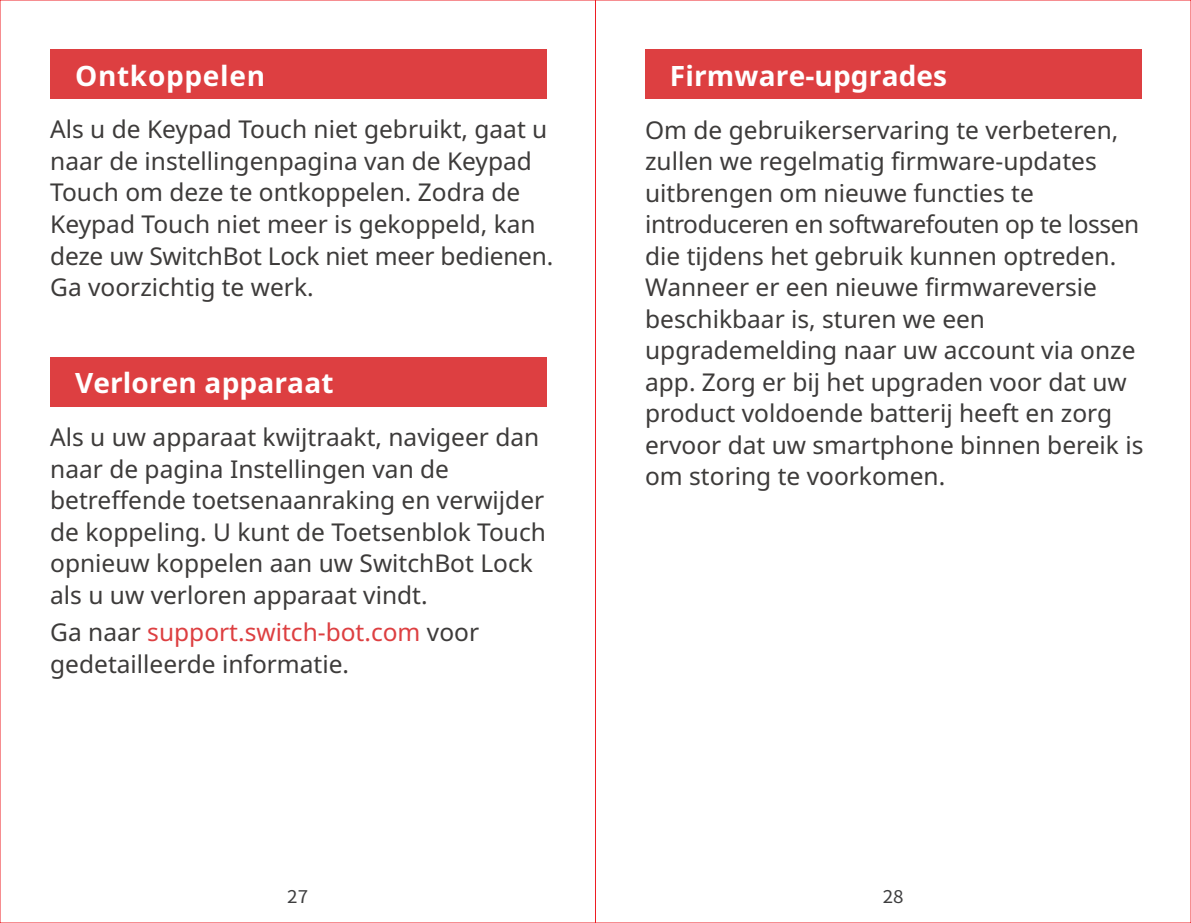
<style>
.page{position:relative;width:1191px;height:923px;background:#fff}
.page>*{position:absolute;margin:0;border:0;box-sizing:border-box;transform-origin:0 0}
.t1{font:700 28px "Noto Sans";letter-spacing:.005em;color:#fff}
.t2{font:700 28px "Noto Sans";letter-spacing:.025em;color:#fff}
.t3{font:24.5px/31.5px "Noto Sans";color:#3d3b3a}
.t4{font:17.5px "Noto Sans JP";color:#3e3e3f;scale:1.07 1}
.s1{color:#dd3f41}
</style>
<div class="page">
<div style="left:50px;top:50px;width:496px;height:49px;background:#dd3f41"></div>
<div style="left:50px;top:357px;width:496px;height:49px;background:#dd3f41"></div>
<div style="left:645px;top:50px;width:496px;height:49px;background:#dd3f41"></div>
<p class="t2" style="left:75px;top:56px;width:192px">Ontkoppelen</p>
<p class="t3" style="left:50px;top:114px;width:504px">Als u de Keypad Touch niet gebruikt, gaat u naar de instellingenpagina van de Keypad Touch om deze te ontkoppelen. Zodra de Keypad Touch niet meer is gekoppeld, kan deze uw SwitchBot Lock niet meer bedienen.<br>Ga voorzichtig te werk.</p>
<p class="t1" style="left:75px;top:363px;width:260px">Verloren apparaat</p>
<p class="t3" style="left:50px;top:422px;width:497px">Als u uw apparaat kwijtraakt, navigeer dan naar de pagina Instellingen van de betreffende toetsenaanraking en verwijder de koppeling. U kunt de Toetsenblok Touch opnieuw koppelen aan uw SwitchBot Lock als u uw verloren apparaat vindt.</p>
<p class="t3" style="left:50px;top:617px;width:430px">Ga naar <span class="s1">support.switch-bot.com</span> voor gedetailleerde informatie.</p>
<p class="t4" style="left:287px;top:887px;width:21px">27</p>
<p class="t1" style="left:670px;top:56px;width:279px">Firmware-upgrades</p>
<p class="t3" style="left:645px;top:114px;width:500px">Om de gebruikerservaring te verbeteren, zullen we regelmatig firmware-updates uitbrengen om nieuwe functies te introduceren en softwarefouten op te lossen die tijdens het gebruik kunnen optreden.<br>Wanneer er een nieuwe firmwareversie beschikbaar is, sturen we een upgrademelding naar uw account via onze app. Zorg er bij het upgraden voor dat uw product voldoende batterij heeft en zorg ervoor dat uw smartphone binnen bereik is om storing te voorkomen.</p>
<p class="t4" style="left:882px;top:887px;width:21px">28</p>
</div>
